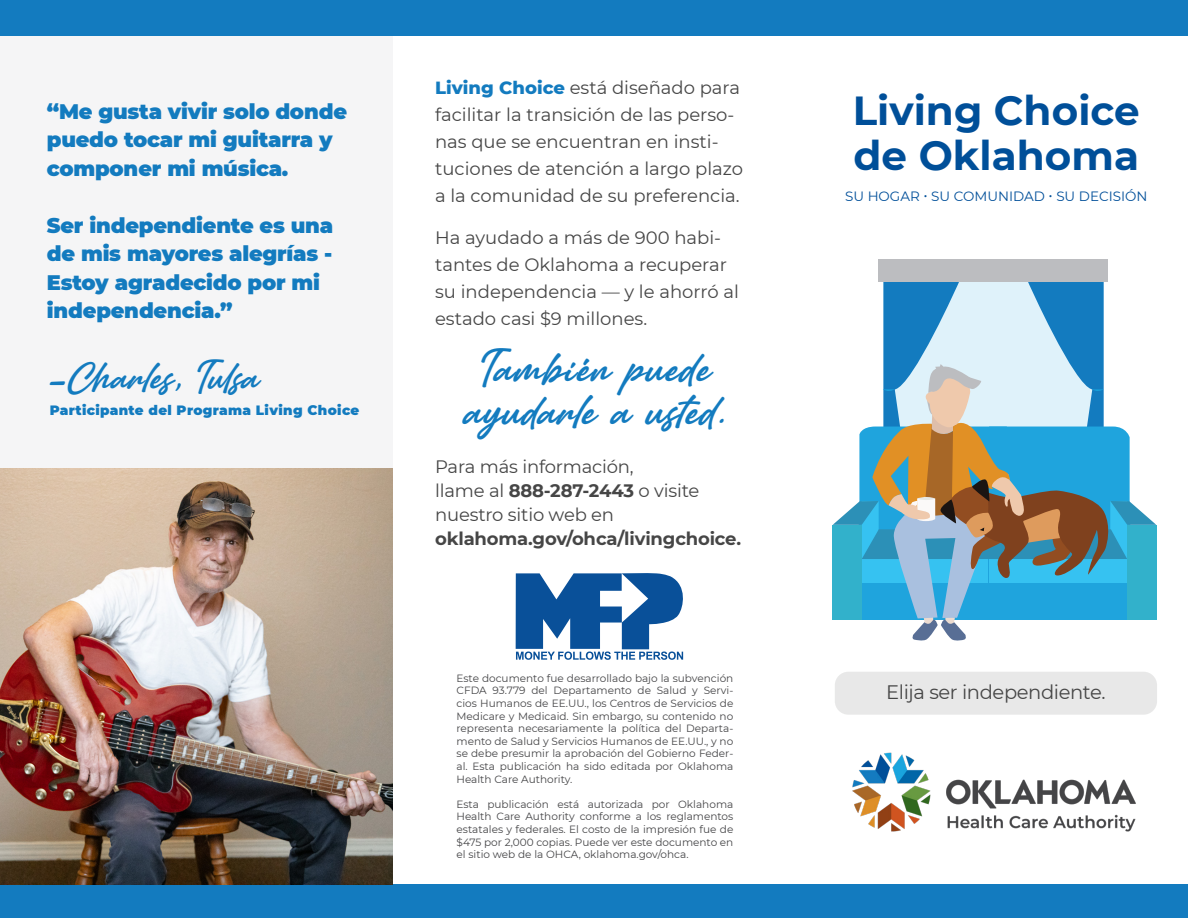
<style>
.page{position:relative;width:1188px;height:918px;background:#fff}
.page>*{position:absolute;margin:0;border:0;box-sizing:border-box;transform-origin:0 0}
.t1{font:700 40.5px "Montserrat";color:#004f99}
.t2{font:39px/43.5px "Amertha PERSONALUSEONLY";letter-spacing:.025em;color:#137bbf;text-align:center}
.t3{font:34.5px "Amertha PERSONALUSEONLY";letter-spacing:.025em;color:#137bbf}
.t4{font:900 21px/28.5px "Montserrat";letter-spacing:-.01em;color:#137bbf}
.t5{font:19.5px "Montserrat";letter-spacing:-.02em;color:#464646}
.t6{font:18px/27px "Montserrat";color:#464646}
.t7{font:700 18px "Montserrat";letter-spacing:-.01em;color:#464646}
.t8{font:900 13.5px "Montserrat";letter-spacing:.025em;color:#137bbf}
.t9{font:13.5px "Montserrat";color:#004f99}
.t10{font:10.5px/12.6px "Montserrat";color:#454547;text-align:justify}
.s1{font-weight:800;color:#137bbf}
.s2{font-weight:700}
</style>
<div class="page">
<img style="left:852px;top:752px;width:284px;height:80px">
<div style="left:0;top:885px;width:1188px;height:33px;background:#137bbf"></div>
<div style="left:0;top:0;width:1188px;height:36px;background:#137bbf"></div>
<div style="left:879px;top:259px;width:229px;height:23px;background:#bcbdc0"></div>
<svg style="left:833px;top:282px;width:323px;height:359px"></svg>
<div style="left:835px;top:672px;width:322px;height:43px;background:#e8e8e8;border-radius:14px"></div>
<div style="left:0;top:36px;width:392px;height:849px;background:#f5f5f6"></div>
<img style="left:0;top:468px;width:392px;height:417px">
<svg style="left:516px;top:573px;width:168px;height:87px"></svg>
<p class="t4" style="left:47px;top:96px;width:302px">“Me gusta vivir solo donde puedo tocar mi guitarra y componer mi música.</p>
<p class="t4" style="left:47px;top:210px;width:288px">Ser independiente es una de mis mayores alegrías -</p>
<p class="t4" style="left:47px;top:267px;width:275px">Estoy agradecido por mi independencia.”</p>
<p class="t3" style="left:50px;top:348px;width:211px">-Charles, Tulsa</p>
<p class="t8" style="left:50px;top:400px;width:311px">Participante del Programa Living Choice</p>
<p class="t6" style="left:435px;top:74px;width:310px"><span class="s1">Living Choice</span> está diseñado para facilitar la transición de las perso&shy;nas que se encuentran en insti&shy;tuciones de atención a largo plazo a la comunidad de su preferencia.</p>
<p class="t6" style="left:435px;top:224px;width:305px">Ha ayudado a más de 900 habi&shy;tantes de Oklahoma a recuperar su independencia — y le ahorró al estado casi $9 millones.</p>
<p class="t2" style="left:465px;top:345px;width:263px">También puede ayudarle a usted.</p>
<p class="t6" style="left:435px;top:452px;width:200px">Para más información,</p>
<p class="t6" style="left:435px;top:476px;width:266px">llame al <span class="s2">888-287-2443</span> o visite</p>
<p class="t6" style="left:435px;top:500px;width:181px">nuestro sitio web en</p>
<p class="t7" style="left:435px;top:525px;width:308px">oklahoma.gov/ohca/livingchoice.</p>
<p class="t10" style="left:457px;top:671px;width:278px">Este documento fue desarrollado bajo la subvención CFDA 93.779 del Departamento de Salud y Servi&shy;cios Humanos de EE.UU., los Centros de Servicios de Medicare y Medicaid. Sin embargo, su contenido no representa necesariamente la política del Departa&shy;mento de Salud y Servicios Humanos de EE.UU., y no se debe presumir la aprobación del Gobierno Feder&shy;al. Esta publicación ha sido editada por Oklahoma Health Care Authority.</p>
<p class="t10" style="left:457px;top:797px;width:278px">Esta publicación está autorizada por Oklahoma Health Care Authority conforme a los reglamentos estatales y federales. El costo de la impresión fue de $475 por 2,000 copias. Puede ver este documento en el sitio web de la OHCA, oklahoma.gov/ohca.</p>
<p class="t1" style="left:853px;top:81px;width:288px">Living Choice</p>
<p class="t1" style="left:854px;top:126px;width:287px">de Oklahoma</p>
<p class="t9" style="left:845px;top:187px;width:304px">SU HOGAR • SU COMUNIDAD • SU DECISIÓN</p>
<p class="t5" style="left:886px;top:679px;width:221px">Elija ser independiente.</p>
</div>
